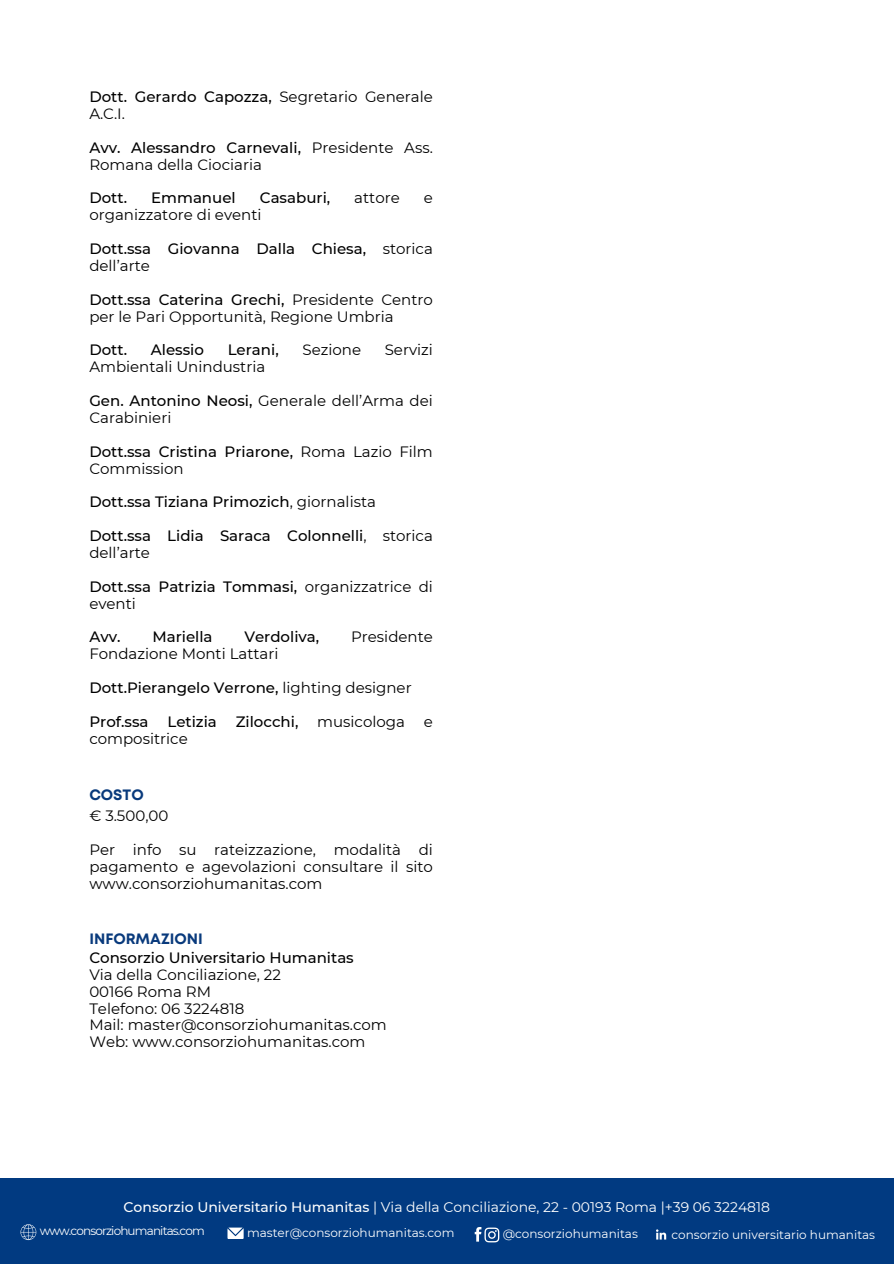
<style>
.page{position:relative;width:894px;height:1264px;background:#fff}
.page>*{position:absolute;margin:0;border:0;box-sizing:border-box;transform-origin:0 0}
.t1{font:15px/16.8px "Montserrat";color:#000}
.t2{font:500 15px/16.8px "Montserrat";color:#000}
.t3{font:700 15px "Mont";color:#093a7c}
.t4{font:13.95px "Montserrat";color:#fff}
.t5{font:12px "Montserrat";color:#fff}
.t6{font:12px "Montserrat";letter-spacing:-.07em;color:#fff}
.s1{font-weight:500}
.s2{font-weight:400}
</style>
<div class="page">
<div style="left:0;top:1178px;width:893px;height:85px;background:#013a81"></div>
<svg style="left:21px;top:1224px;width:15px;height:15px"></svg>
<svg style="left:654px;top:1227px;width:14px;height:14px"></svg>
<svg style="left:655px;top:1229px;width:11px;height:10px"></svg>
<svg style="left:227px;top:1227px;width:16px;height:11px"></svg>
<svg style="left:474px;top:1227px;width:25px;height:15px"></svg>
<h2 class="t1" style="left:89px;top:88px;width:345px"><span class="s1">Dott. Gerardo Capozza,</span> Segretario Generale<br>A.C.I.</h2>
<h2 class="t1" style="left:89px;top:139px;width:345px"><span class="s1">Avv. Alessandro Carnevali,</span> Presidente Ass.<br>Romana della Ciociaria</h2>
<h2 class="t2" style="left:89px;top:190px;width:39px">Dott.</h2>
<h2 class="t2" style="left:151px;top:190px;width:86px">Emmanuel</h2>
<h2 class="t2" style="left:260px;top:190px;width:72px">Casaburi,</h2>
<h2 class="t1" style="left:354px;top:190px;width:47px">attore</h2>
<h2 class="t1" style="left:423px;top:190px;width:11px">e</h2>
<h2 class="t1" style="left:89px;top:206px;width:174px">organizzatore di eventi</h2>
<h2 class="t2" style="left:89px;top:240px;width:345px">Dott.ssa Giovanna Dalla Chiesa, <span class="s2">storica dell’arte</span></h2>
<h2 class="t1" style="left:89px;top:291px;width:345px"><span class="s1">Dott.ssa Caterina Grechi,</span> Presidente Centro per le Pari Opportunità, Regione Umbria</h2>
<h2 class="t2" style="left:89px;top:341px;width:39px">Dott.</h2>
<h2 class="t2" style="left:151px;top:341px;width:55px">Alessio</h2>
<h2 class="t2" style="left:228px;top:341px;width:52px">Lerani,</h2>
<h2 class="t1" style="left:302px;top:341px;width:60px">Sezione</h2>
<h2 class="t1" style="left:384px;top:341px;width:50px">Servizi</h2>
<h2 class="t1" style="left:89px;top:358px;width:177px">Ambientali Unindustria</h2>
<h2 class="t1" style="left:89px;top:392px;width:345px"><span class="s1">Gen. Antonino Neosi,</span> Generale dell’Arma dei<br>Carabinieri</h2>
<h2 class="t2" style="left:89px;top:443px;width:345px">Dott.ssa Cristina Priarone, <span class="s2">Roma Lazio Film<br>Commission</span></h2>
<h2 class="t2" style="left:89px;top:493px;width:288px">Dott.ssa Tiziana Primozich<span class="s2">, giornalista</span></h2>
<h1 class="t2" style="left:89px;top:527px;width:345px">Dott.ssa Lidia Saraca Colonnelli<span class="s2">, storica dell’arte</span></h1>
<h2 class="t2" style="left:89px;top:578px;width:345px">Dott.ssa Patrizia Tommasi, <span class="s2">organizzatrice di eventi</span></h2>
<h2 class="t2" style="left:89px;top:628px;width:33px">Avv.</h2>
<h2 class="t2" style="left:152px;top:628px;width:62px">Mariella</h2>
<h2 class="t2" style="left:244px;top:628px;width:76px">Verdoliva,</h2>
<h2 class="t1" style="left:351px;top:628px;width:83px">Presidente</h2>
<h2 class="t1" style="left:89px;top:645px;width:190px">Fondazione Monti Lattari</h2>
<h1 class="t2" style="left:89px;top:679px;width:324px">Dott.Pierangelo Verrone, <span class="s2">lighting designer</span></h1>
<h2 class="t2" style="left:89px;top:713px;width:61px">Prof.ssa</h2>
<h2 class="t2" style="left:167px;top:713px;width:51px">Letizia</h2>
<h2 class="t2" style="left:236px;top:713px;width:64px">Zilocchi,</h2>
<h2 class="t1" style="left:317px;top:713px;width:117px">musicologa e</h2>
<h2 class="t1" style="left:89px;top:730px;width:100px">compositrice</h2>
<p class="t3" style="left:89px;top:789px;width:56px">COSTO</p>
<p class="t1" style="left:89px;top:807px;width:80px">€ 3.500,00</p>
<h2 class="t1" style="left:89px;top:841px;width:345px;text-align:justify">Per info su rateizzazione, modalità di pagamento e agevolazioni consultare il sito www.consorziohumanitas.com</h2>
<p class="t3" style="left:89px;top:933px;width:115px">INFORMAZIONI</p>
<p class="t1" style="left:89px;top:949px;width:299px"><span class="s1">Consorzio Universitario Humanitas<br></span>Via della Conciliazione, 22<br>00166 Roma RM<br>Telefono: 06 3224818<br>Mail: master@consorziohumanitas.com<br>Web: www.consorziohumanitas.com</p>
<h2 class="t4" style="left:123px;top:1198px;width:647px"><span class="s1">Consorzio Universitario Humanitas</span> | Via della Conciliazione, 22 - 00193 Roma |+39 06 3224818</h2>
<h2 class="t6" style="left:40px;top:1223px;width:167px">www.consorziohumanitas.com</h2>
<h2 class="t5" style="left:247px;top:1225px;width:209px">master@consorziohumanitas.com</h2>
<h2 class="t5" style="left:502px;top:1226px;width:137px">@consorziohumanitas</h2>
<h2 class="t5" style="left:671px;top:1226px;width:205px">consorzio universitario humanitas</h2>
</div>
